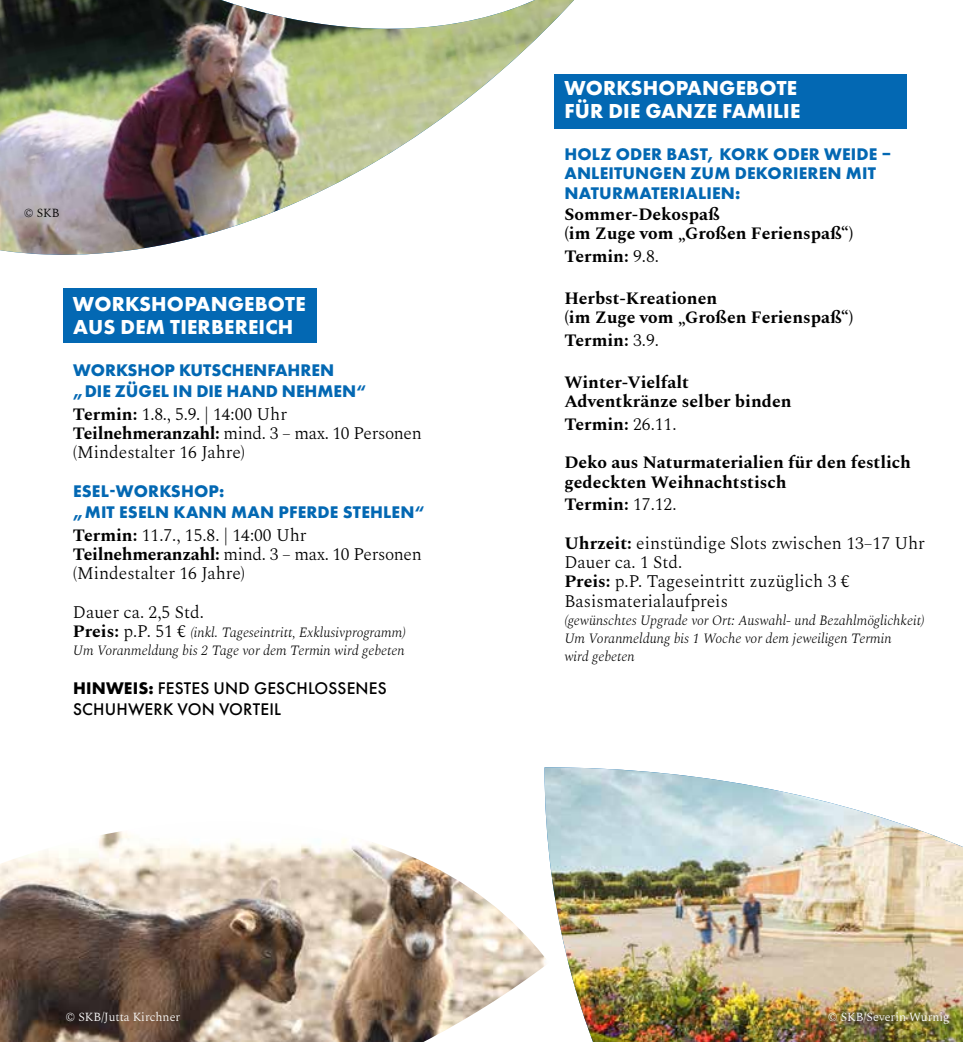
<style>
.page{position:relative;width:963px;height:1042px;background:#fff}
.page>*{position:absolute;margin:0;border:0;box-sizing:border-box;transform-origin:0 0}
.t1{font:700 21px/22.8px "Futura PT";letter-spacing:.01em;color:#fff}
.t2{font:300 17.5px/19.2px "Spectral";color:#000}
.t3{font:700 17.5px/19.2px "Spectral";color:#000}
.t4{font:700 17.5px/21px "Futura PT";letter-spacing:.01em;color:#0368b3}
.t5{font:500 17.5px/21px "Futura PT";letter-spacing:.01em;color:#000}
.t6{font:italic 300 14px/18.2px "Spectral";color:#000}
.t7{font:300 12.25px "Spectral";color:#fff}
.t8{font:300 12.25px "Spectral";color:#000}
.s1{font-weight:700}
.s2{font-weight:700;font-style:normal;font-size:17.5px}
.s3{font-style:normal;font-size:17.5px}
.s4{font-weight:300}
</style>
<div class="page">
<img style="left:0;top:0;width:574px;height:255px">
<img style="left:0;top:831px;width:544px;height:211px">
<img style="left:544px;top:767px;width:418px;height:275px">
<div style="left:63px;top:288px;width:253px;height:54px;background:#0368b3"></div>
<div style="left:554px;top:74px;width:352px;height:55px;background:#0368b3"></div>
<p class="t8" style="left:24px;top:204px;width:37px">© SKB</p>
<p class="t1" style="left:73px;top:292px;width:234px">WORKSHOPANGEBOTE<br>AUS DEM TIERBEREICH</p>
<p class="t4" style="left:73px;top:359px;width:295px">WORKSHOP KUTSCHENFAHREN „DIE ZÜGEL IN DIE HAND NEHMEN“</p>
<p class="t2" style="left:73px;top:403px;width:350px"><span class="s1">Termin:</span> 1.8., 5.9. | 14:00 Uhr<br><span class="s1">Teilnehmeranzahl:</span> mind. 3 – max. 10 Personen (Mindestalter 16 Jahre)</p>
<p class="t4" style="left:73px;top:480px;width:353px">ESEL-WORKSHOP:<br>„MIT ESELN KANN MAN PFERDE STEHLEN“</p>
<p class="t2" style="left:73px;top:524px;width:350px"><span class="s1">Termin:</span> 11.7., 15.8. | 14:00 Uhr<br><span class="s1">Teilnehmeranzahl:</span> mind. 3 – max. 10 Personen (Mindestalter 16 Jahre)</p>
<p class="t2" style="left:73px;top:601px;width:132px">Dauer ca. 2,5 Std.</p>
<p class="t6" style="left:73px;top:622px;width:334px"><span class="s2">Preis:</span> <span class="s3">p.P. 51 €</span> (inkl. Tageseintritt, Exklusivprogramm)<br>Um Voranmeldung bis 2 Tage vor dem Termin wird gebeten</p>
<p class="t5" style="left:73px;top:678px;width:315px"><span class="s1">HINWEIS:</span> FESTES UND GESCHLOSSENES<br>SCHUHWERK VON VORTEIL</p>
<p class="t1" style="left:564px;top:76px;width:237px">WORKSHOPANGEBOTE<br>FÜR DIE GANZE FAMILIE</p>
<p class="t4" style="left:564px;top:144px;width:328px;line-height:19.2px">HOLZ ODER BAST, KORK ODER WEIDE –<br>ANLEITUNGEN ZUM DEKORIEREN MIT<br>NATURMATERIALIEN:</p>
<p class="t3" style="left:564px;top:203px;width:290px">Sommer-Dekospaß<br>(im Zuge vom „Großen Ferienspaß“)</p>
<p class="t3" style="left:564px;top:245px;width:96px">Termin: <span class="s4">9.8.</span></p>
<p class="t3" style="left:564px;top:287px;width:290px">Herbst-Kreationen<br>(im Zuge vom „Großen Ferienspaß“)</p>
<p class="t3" style="left:564px;top:329px;width:96px">Termin: <span class="s4">3.9.</span></p>
<p class="t3" style="left:564px;top:371px;width:229px">Winter-Vielfalt<br>Adventkränze selber binden</p>
<p class="t3" style="left:564px;top:413px;width:114px">Termin: <span class="s4">26.11.</span></p>
<p class="t3" style="left:564px;top:451px;width:348px">Deko aus Naturmaterialien für den festlich gedeckten Weihnachtstisch</p>
<p class="t3" style="left:564px;top:493px;width:114px">Termin: <span class="s4">17.12.</span></p>
<p class="t2" style="left:564px;top:532px;width:362px"><span class="s1">Uhrzeit:</span> einstündige Slots zwischen 13–17 Uhr<br>Dauer ca. 1 Std.<br><span class="s1">Preis:</span> p.P. Tageseintritt zuzüglich 3 €<br>Basismaterialaufpreis</p>
<p class="t6" style="left:564px;top:610px;width:362px">(gewünschtes Upgrade vor Ort: Auswahl- und Bezahlmöglichkeit)<br>Um Voranmeldung bis 1 Woche vor dem jeweiligen Termin<br>wird gebeten</p>
<p class="t7" style="left:65px;top:1007px;width:116px">© SKB/Jutta Kirchner</p>
<p class="t7" style="left:827px;top:1007px;width:123px">© SKB/Severin Wurnig</p>
</div>
